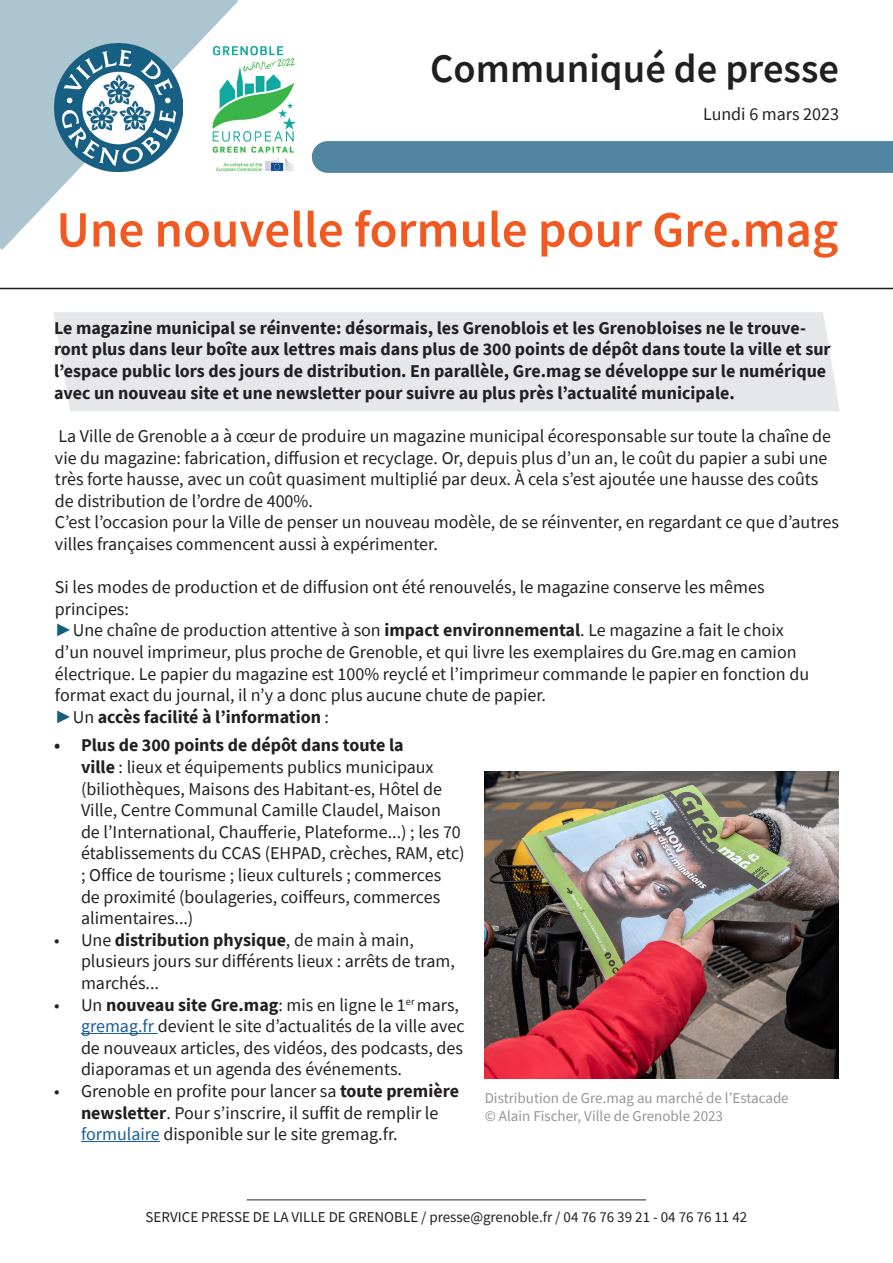
<style>
.page{position:relative;width:893px;height:1263px;background:#fff}
.page>*{position:absolute;margin:0;border:0;box-sizing:border-box;transform-origin:0 0}
.t1{font:600 51px "Source Sans Pro";color:#f15921}
.t2{font:600 40.5px "Source Sans Pro";color:#231f20}
.t3{font:18px/21.6px "Source Sans Pro";color:#231f20}
.t4{font:700 18px/21.6px "Source Sans Pro";color:#231f20}
.t5{font:15px "Source Sans Pro";color:#939598}
.t6{font:15px "Source Sans Pro";color:#231f20}
.s1{font-family:"Arial";font-weight:900;color:#165d80}
.s2{font-weight:700}
.s3{font-weight:400}
.s4{color:#175d9e}
</style>
<div class="page">
<svg style="left:0;top:0;width:238px;height:250px"></svg>
<hr style="left:0;top:288px;width:893px;height:1px;background:#231f20">
<hr style="left:247px;top:1199px;width:399px;height:1px;background:#231f20">
<img style="left:54px;top:43px;width:129px;height:129px">
<div style="left:312px;top:141px;width:581px;height:32px;background:#5086a0"></div>
<img style="left:485px;top:772px;width:354px;height:306px">
<div style="left:54px;top:312px;width:786px;height:99px;background:#e6e7e9"></div>
<img style="left:211px;top:42px;width:85px;height:135px">
<hr style="left:81px;top:1033px;width:77px;height:1px;background:#175d9e">
<hr style="left:81px;top:1141px;width:79px;height:1px;background:#175d9e">
<p class="t2" style="left:430px;top:42px;width:410px">Communiqué de presse</p>
<p class="t3" style="left:703px;top:103px;width:137px">Lundi 6 mars 2023</p>
<p class="t1" style="left:56px;top:196px;width:783px">Une nouvelle formule pour Gre.mag</p>
<p class="t4" style="left:54px;top:317px;width:778px">Le magazine municipal se réinvente: désormais, les Grenoblois et les Grenobloises ne le trouve&shy;ront plus dans leur boîte aux lettres mais dans plus de 300 points de dépôt dans toute la ville et sur l’espace public lors des jours de distribution. En parallèle, Gre.mag se développe sur le numérique avec un nouveau site et une newsletter pour suivre au plus près l’actualité municipale.</p>
<p class="t3" style="left:55px;top:425px;width:778px">La Ville de Grenoble a à cœur de produire un magazine municipal écoresponsable sur toute la chaîne de vie du magazine: fabrication, diffusion et recyclage. Or, depuis plus d’un an, le coût du papier a subi une très forte hausse, avec un coût quasiment multiplié par deux. À cela s’est ajoutée une hausse des coûts de distribution de l’ordre de 400%.</p>
<p class="t3" style="left:55px;top:511px;width:785px">C’est l’occasion pour la Ville de penser un nouveau modèle, de se réinventer, en regardant ce que d’autres villes françaises commencent aussi à expérimenter.</p>
<p class="t3" style="left:55px;top:576px;width:711px">Si les modes de production et de diffusion ont été renouvelés, le magazine conserve les mêmes principes:</p>
<p class="t3" style="left:55px;top:619px;width:756px"><span class="s1">►</span>Une chaîne de production attentive à son <span class="s2">impact environnemental</span>. Le magazine a fait le choix d’un nouvel imprimeur, plus proche de Grenoble, et qui livre les exemplaires du Gre.mag en camion électrique. Le papier du magazine est 100% reyclé et l’imprimeur commande le papier en fonction du format exact du journal, il n’y a donc plus aucune chute de papier.</p>
<p class="t4" style="left:55px;top:706px;width:276px"><span class="s1">►</span><span class="s3">Un</span> accès facilité à l’information <span class="s3">:</span></p>
<p class="t3" style="left:81px;top:734px;width:385px;text-indent:-27px"><span class="s2">• Plus de 300 points de dépôt dans toute la<br>ville</span> : lieux et équipements publics municipaux (biliothèques, Maisons des Habitant-es, Hôtel de Ville, Centre Communal Camille Claudel, Maison<br>de l’International, Chaufferie, Plateforme...) ; les 70 établissements du CCAS (EHPAD, crèches, RAM, etc) ; Office de tourisme ; lieux culturels ; commerces<br>de proximité (boulageries, coiffeurs, commerces alimentaires...)</p>
<p class="t3" style="left:81px;top:929px;width:375px;text-indent:-27px">• Une <span class="s2">distribution physique</span>, de main à main, plusieurs jours sur différents lieux : arrêts de tram, marchés...</p>
<p class="t3" style="left:81px;top:994px;width:385px;text-indent:-27px">• Un <span class="s2">nouveau site Gre.mag</span>: mis en ligne le 1<sup>er</sup> mars, <span class="s4">gremag.fr</span> devient le site d’actualités de la ville avec de nouveaux articles, des vidéos, des podcasts, des diaporamas et un agenda des événements.</p>
<p class="t3" style="left:81px;top:1080px;width:379px;text-indent:-27px">• Grenoble en profite pour lancer sa <span class="s2">toute première newsletter</span>. Pour s’inscrire, il suffit de remplir le <span class="s4">formulaire</span> disponible sur le site gremag.fr.</p>
<p class="t5" style="left:485px;top:1088px;width:305px">Distribution de Gre.mag au marché de l’Estacade</p>
<p class="t5" style="left:485px;top:1106px;width:240px">© Alain Fischer, Ville de Grenoble 2023</p>
<p class="t6" style="left:146px;top:1207px;width:603px">SERVICE PRESSE DE LA VILLE DE GRENOBLE / presse@grenoble.fr / 04 76 76 39 21 - 04 76 76 11 42</p>
</div>
